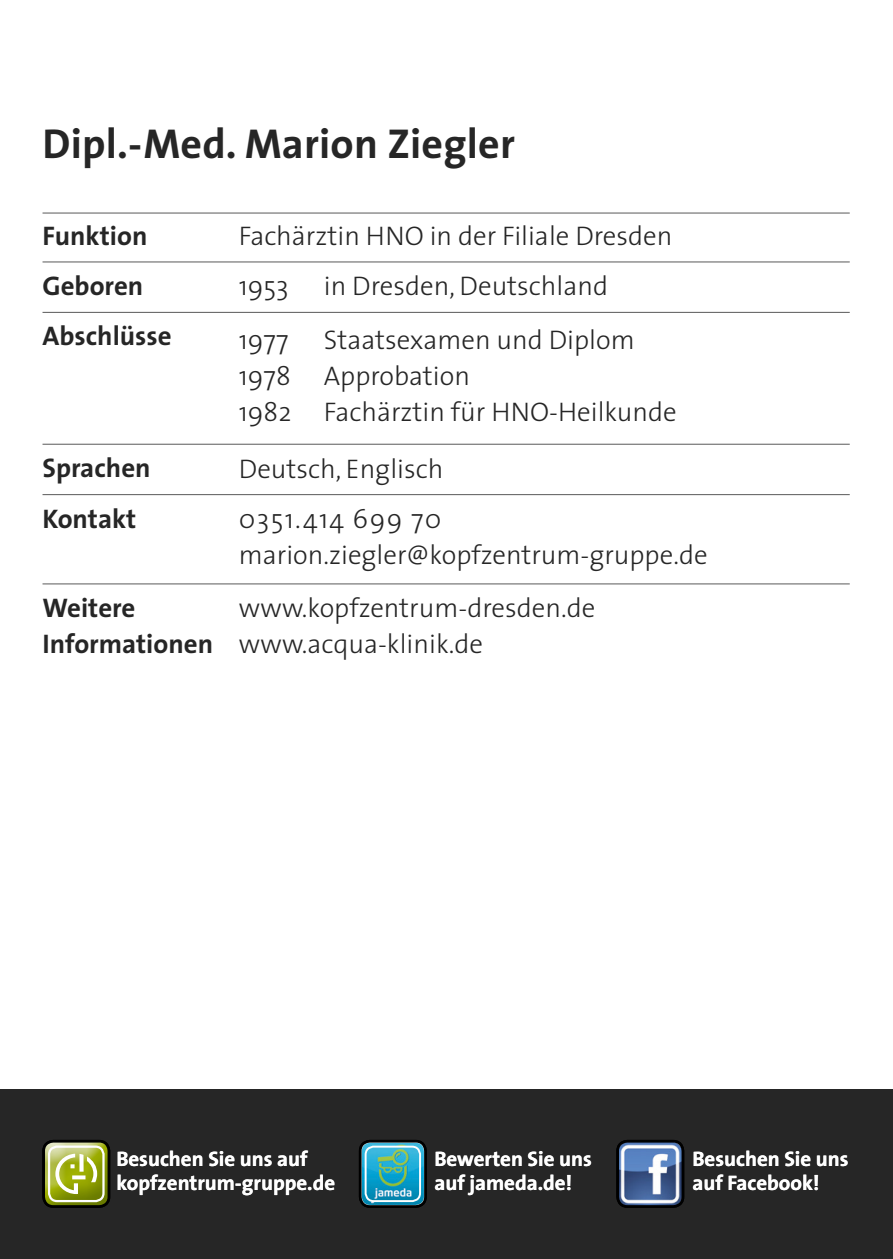
<style>
.page{position:relative;width:893px;height:1259px;background:#fff}
.page>*{position:absolute;margin:0;border:0;box-sizing:border-box;transform-origin:0 0}
.t1{font:700 42px "The Sans";letter-spacing:.005em;color:#262626}
.t2{font:300 27px/50.4px "The Sans";color:#262626}
.t3{font:700 27px/50.4px "The Sans";color:#262626}
.t4{font:700 21px/24px "The Sans";color:#fff}
</style>
<div class="page">
<hr style="left:43px;top:261px;width:807px;height:1px;background:#595959">
<hr style="left:43px;top:212px;width:807px;height:1px;background:#595959">
<hr style="left:43px;top:312px;width:807px;height:1px;background:#595959">
<hr style="left:43px;top:444px;width:807px;height:1px;background:#595959">
<hr style="left:43px;top:494px;width:807px;height:1px;background:#595959">
<hr style="left:43px;top:583px;width:807px;height:1px;background:#595959">
<div style="left:0;top:1089px;width:893px;height:170px;background:#262626"></div>
<img style="left:620px;top:1141px;width:63px;height:65px">
<svg style="left:360px;top:1141px;width:63px;height:65px;background:#47b1c4"></svg>
<div style="left:359px;top:1140px;width:68px;height:67px;border:3px solid #000;border-radius:10px"></div>
<div style="left:616px;top:1140px;width:68px;height:67px;border:3px solid #000;border-radius:10px"></div>
<svg style="left:47px;top:1144px;width:59px;height:59px;background:#b6c15f"></svg>
<div style="left:42px;top:1140px;width:68px;height:67px;border:3px solid #000;border-radius:10px"></div>
<h1 class="t1" style="left:43px;top:109px;width:474px">Dipl.-Med. Marion Ziegler</h1>
<p class="t3" style="left:43px;top:210px;width:106px">Funktion</p>
<p class="t2" style="left:239px;top:210px;width:435px">Fachärztin HNO in der Filiale Dresden<br>1953</p>
<p class="t3" style="left:43px;top:260px;width:131px">Geboren<br>Abschlüsse</p>
<p class="t2" style="left:324px;top:260px;width:286px">in Dresden, Deutschland</p>
<p class="t2" style="left:239px;top:321px;width:439px;line-height:36px;text-indent:85px">Staatsexamen und Diplom<br>1978 Approbation<br>1982 Fachärztin für HNO-Heilkunde</p>
<p class="t2" style="left:239px;top:442px;width:206px">Deutsch, Englisch<br>0351.414 699 70</p>
<p class="t2" style="left:239px;top:527px;width:470px;line-height:53.4px">marion.ziegler@kopfzentrum-gruppe.de www.kopfzentrum-dresden.de</p>
<p class="t2" style="left:239px;top:618px;width:246px">www.acqua-klinik.de</p>
<p class="t2" style="left:239px;top:314px;width:51px">1977</p>
<p class="t3" style="left:43px;top:442px;width:110px">Sprachen<br>Kontakt</p>
<p class="t3" style="left:43px;top:589px;width:172px;line-height:36px">Weitere<br>Informationen</p>
<p class="t4" style="left:116px;top:1146px;width:220px">Besuchen Sie uns auf kopfzentrum-gruppe.de</p>
<p class="t4" style="left:434px;top:1146px;width:159px">Bewerten Sie uns auf jameda.de!</p>
<p class="t4" style="left:692px;top:1146px;width:158px">Besuchen Sie uns auf Facebook!</p>
</div>
